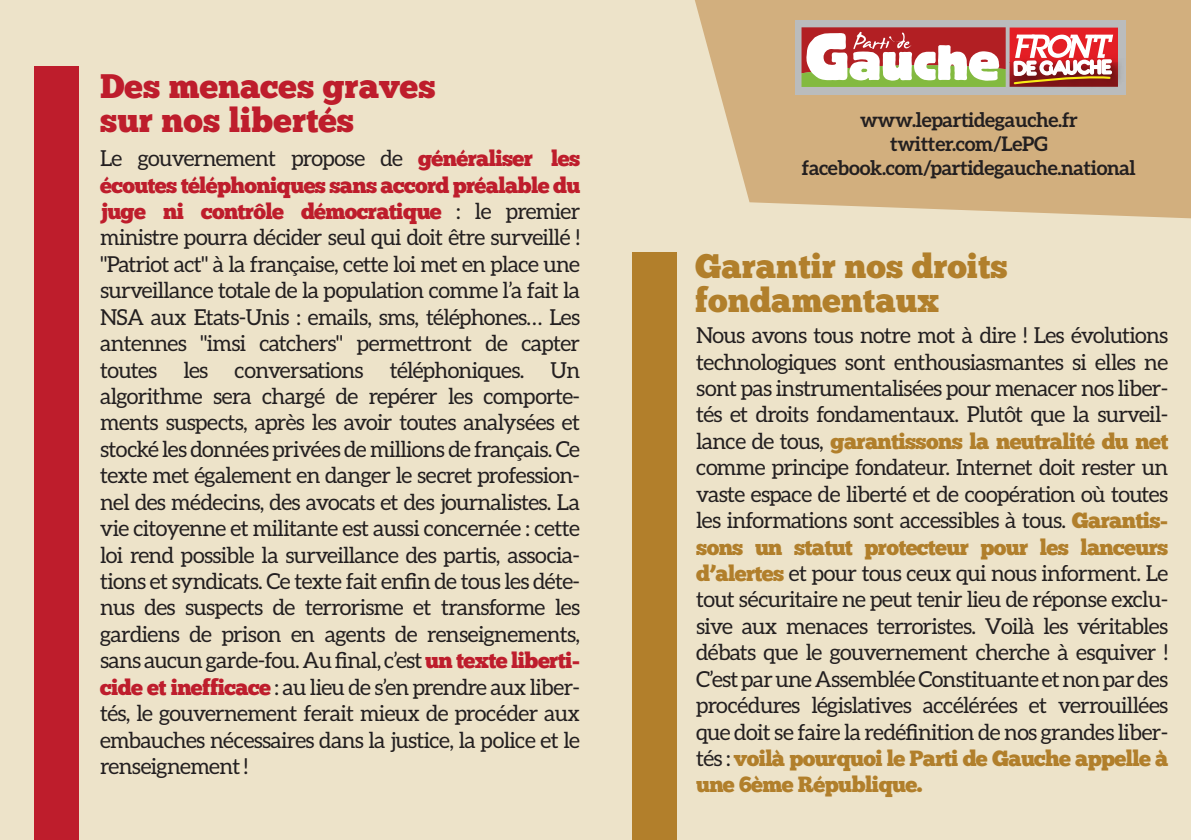
<style>
.page{position:relative;width:1191px;height:840px;background:#fff}
.page>*{position:absolute;margin:0;border:0;box-sizing:border-box;transform-origin:0 0}
.t1{font:34px/34px "Chunk Five";color:#be1d2c}
.t2{font:34px/34px "Chunk Five";color:#b17f2b}
.t3{font:22px/26.4px "Aleo";letter-spacing:-.03em;color:#231f20;text-align:justify}
.t4{font:22px/26.4px "Chunk Five";letter-spacing:-.03em;color:#b17f2b}
.t5{font:22px/26.4px "Chunk Five";letter-spacing:-.03em;color:#be1d2c}
.t6{font:700 20px/24px "Aleo";letter-spacing:-.015em;color:#231f20;text-align:center}
.s1{font-family:"Chunk Five";color:#be1d2c}
.s2{font-family:"Aleo";color:#231f20}
.s3{font-family:"Chunk Five";color:#b17f2b}
</style>
<div class="page">
<div style="left:0;top:0;width:1191px;height:839px;background:#ede3c9"></div>
<svg style="left:695px;top:0;width:496px;height:218px;fill:#d2af7e"></svg>
<div style="left:34px;top:67px;width:45px;height:772px;background:#be1d2c"></div>
<div style="left:632px;top:252px;width:45px;height:587px;background:#b27f2b"></div>
<div style="left:795px;top:20px;width:330px;height:75px;background:#babcbd"></div>
<img style="left:1118px;top:50px;width:11px;height:43px">
<svg style="left:801px;top:0;width:317px;height:218px;background:#d0a784"></svg>
<h1 class="t1" style="left:100px;top:69px;width:337px">Des menaces graves sur nos libertés</h1>
<p class="t3" style="left:100px;top:145px;width:481px">Le gouvernement propose de <span class="s1">généraliser les</span></p>
<p class="t5" style="left:100px;top:172px;width:482px">écoutes téléphoniques sans accord préalable du juge ni contrôle démocratique <span class="s2">: le premier</span></p>
<p class="t3" style="left:100px;top:224px;width:481px">ministre pourra décider seul qui doit être surveillé ! "Patriot act" à la française, cette loi met en place une surveillance totale de la population comme l’a fait la NSA aux Etats-Unis : emails, sms, téléphones… Les antennes "imsi catchers" permettront de capter toutes les conversations téléphoniques. Un algorithme sera chargé de repérer les comporte&shy;ments suspects, après les avoir toutes analysées et stocké les données privées de millions de français. Ce texte met également en danger le secret profession&shy;nel des médecins, des avocats et des journalistes. La vie citoyenne et militante est aussi concernée : cette loi rend possible la surveillance des partis, associa&shy;tions et syndicats. Ce texte fait enfin de tous les déte&shy;nus des suspects de terrorisme et transforme les gardiens de prison en agents de renseignements, sans aucun garde-fou. Au final, c’est <span class="s1">un texte liberti&shy;cide et inefficace</span> : au lieu de s’en prendre aux liber&shy;tés, le gouvernement ferait mieux de procéder aux embauches nécessaires dans la justice, la police et le renseignement !</p>
<p class="t6" style="left:802px;top:107px;width:335px">www.lepartidegauche.fr twitter.com/LePG facebook.com/partidegauche.national</p>
<h1 class="t2" style="left:695px;top:248px;width:314px">Garantir nos droits fondamentaux</h1>
<p class="t3" style="left:696px;top:321px;width:473px">Nous avons tous notre mot à dire ! Les évolutions technologiques sont enthousiasmantes si elles ne sont pas instrumentalisées pour menacer nos liber&shy;tés et droits fondamentaux. Plutôt que la surveil-</p>
<p class="t4" style="left:696px;top:428px;width:474px"><span class="s2">lance de tous,</span> garantissons la neutralité du net</p>
<p class="t3" style="left:696px;top:453px;width:474px">comme principe fondateur. Internet doit rester un vaste espace de liberté et de coopération où toutes les informations sont accessibles à tous. <span class="s3">Garantis-</span></p>
<p class="t4" style="left:696px;top:533px;width:474px">sons un statut protecteur pour les lanceurs</p>
<p class="t3" style="left:696px;top:559px;width:474px"><span class="s3">d’alertes</span> et pour tous ceux qui nous informent. Le tout sécuritaire ne peut tenir lieu de réponse exclu&shy;sive aux menaces terroristes. Voilà les véritables débats que le gouvernement cherche à esquiver !<br>C’est par une Assemblée Constituante et non par des procédures législatives accélérées et verrouillées que doit se faire la redéfinition de nos grandes liber-</p>
<p class="t4" style="left:696px;top:744px;width:474px"><span class="s2">tés :</span> voilà pourquoi le Parti de Gauche appelle à une 6ème République.</p>
</div>
